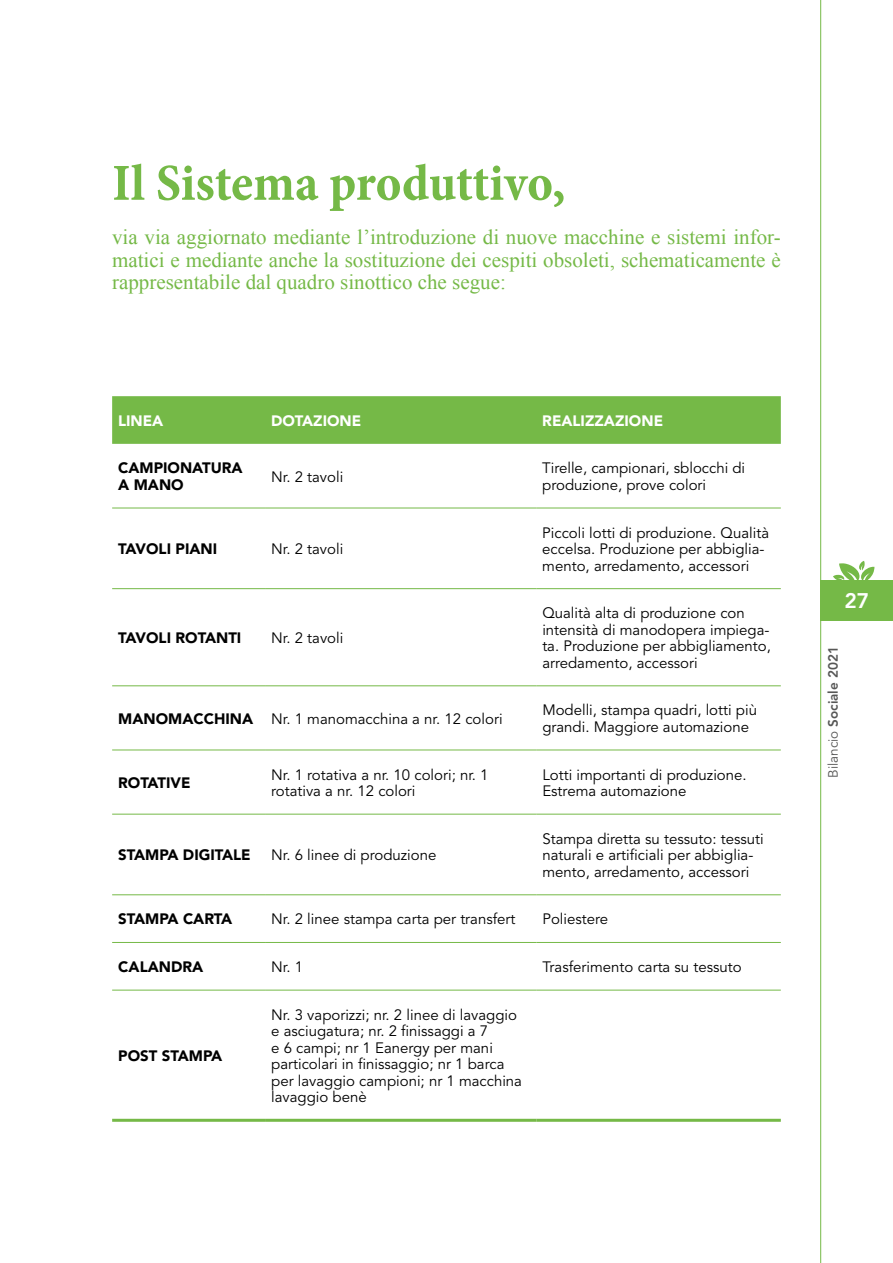
<style>
.page{position:relative;width:893px;height:1263px;background:#fff}
.page>*{position:absolute;margin:0;border:0;box-sizing:border-box;transform-origin:0 0}
.t1{font:52.5px "Minion Pro Bold Cn Capt";letter-spacing:-.005em;color:#75b947}
.t2{font:21px/22.5px "Times New Roman";color:#75b947;text-align:justify}
.t3{font:800 21px "Avenir LT Std";color:#fff}
.t4{font:15px/16.5px "Avenir LT Std";color:#000}
.t5{font:900 15px/16.5px "Avenir LT Std";color:#000}
.t6{font:900 15px "Avenir LT Std";color:#fff}
.t7{font:800 13.5px "Avenir LT Std";color:#575756}
.s1{font-weight:900}
.s2{font-weight:400}
</style>
<div class="page">
<div style="left:112px;top:396px;width:669px;height:48px;background:#75b947"></div>
<hr style="left:112px;top:508px;width:153px;height:1px;background:#75b947">
<hr style="left:265px;top:508px;width:271px;height:1px;background:#75b947">
<hr style="left:536px;top:508px;width:245px;height:1px;background:#75b947">
<hr style="left:112px;top:588px;width:153px;height:1px;background:#75b947">
<hr style="left:265px;top:588px;width:271px;height:1px;background:#75b947">
<hr style="left:536px;top:588px;width:245px;height:1px;background:#75b947">
<hr style="left:112px;top:685px;width:153px;height:1px;background:#75b947">
<hr style="left:265px;top:685px;width:271px;height:1px;background:#75b947">
<hr style="left:536px;top:685px;width:245px;height:1px;background:#75b947">
<hr style="left:112px;top:750px;width:153px;height:1px;background:#75b947">
<hr style="left:265px;top:750px;width:271px;height:1px;background:#75b947">
<hr style="left:536px;top:750px;width:245px;height:1px;background:#75b947">
<hr style="left:112px;top:814px;width:153px;height:1px;background:#75b947">
<hr style="left:265px;top:814px;width:271px;height:1px;background:#75b947">
<hr style="left:536px;top:814px;width:245px;height:1px;background:#75b947">
<hr style="left:112px;top:894px;width:153px;height:1px;background:#75b947">
<hr style="left:265px;top:894px;width:271px;height:1px;background:#75b947">
<hr style="left:536px;top:894px;width:245px;height:1px;background:#75b947">
<hr style="left:112px;top:942px;width:153px;height:1px;background:#75b947">
<hr style="left:265px;top:942px;width:271px;height:1px;background:#75b947">
<hr style="left:536px;top:942px;width:245px;height:1px;background:#75b947">
<hr style="left:112px;top:990px;width:153px;height:1px;background:#75b947">
<hr style="left:265px;top:990px;width:271px;height:1px;background:#75b947">
<hr style="left:536px;top:990px;width:245px;height:1px;background:#75b947">
<hr style="left:112px;top:1119px;width:153px;height:3px;background:#75b947">
<hr style="left:265px;top:1119px;width:271px;height:3px;background:#75b947">
<hr style="left:536px;top:1119px;width:245px;height:3px;background:#75b947">
<div style="left:820px;top:580px;width:73px;height:41px;background:#75b947"></div>
<hr style="left:820px;top:0;width:1px;height:1263px;background:#75b947">
<svg style="left:833px;top:561px;width:41px;height:19px"></svg>
<h1 class="t1" style="left:112px;top:146px;width:455px">Il Sistema produttivo,</h1>
<h2 class="t2" style="left:112px;top:226px;width:670px">via via aggiornato mediante l’introduzione di nuove macchine e sistemi infor&shy;matici e mediante anche la sostituzione dei cespiti obsoleti, schematicamente è rappresentabile dal quadro sinottico che segue:</h2>
<p class="t6" style="left:118px;top:411px;width:47px">LINEA</p>
<p class="t6" style="left:271px;top:411px;width:92px">DOTAZIONE</p>
<p class="t6" style="left:542px;top:411px;width:122px">REALIZZAZIONE</p>
<p class="t5" style="left:118px;top:460px;width:126px">CAMPIONATURA<br>A MANO</p>
<p class="t4" style="left:271px;top:469px;width:74px">Nr. 2 tavoli</p>
<p class="t4" style="left:542px;top:460px;width:204px">Tirelle, campionari, sblocchi di produzione, prove colori</p>
<p class="t5" style="left:118px;top:540px;width:101px">TAVOLI PIANI</p>
<p class="t4" style="left:271px;top:541px;width:74px">Nr. 2 tavoli</p>
<p class="t5" style="left:118px;top:629px;width:125px">TAVOLI ROTANTI</p>
<p class="t4" style="left:271px;top:630px;width:74px">Nr. 2 tavoli</p>
<p class="t4" style="left:542px;top:524px;width:228px">Piccoli lotti di produzione. Qualità eccelsa. Produzione per abbiglia&shy;mento, arredamento, accessori</p>
<p class="t4" style="left:542px;top:605px;width:230px">Qualità alta di produzione con intensità di manodopera impiega&shy;ta. Produzione per abbigliamento, arredamento, accessori</p>
<p class="t4" style="left:118px;top:711px;width:386px"><span class="s1">MANOMACCHINA</span> Nr. 1 manomacchina a nr. 12 colori</p>
<p class="t4" style="left:542px;top:702px;width:216px">Modelli, stampa quadri, lotti più grandi. Maggiore automazione</p>
<p class="t5" style="left:118px;top:774px;width:74px">ROTATIVE</p>
<p class="t4" style="left:271px;top:766px;width:219px">Nr. 1 rotativa a nr. 10 colori; nr. 1 rotativa a nr. 12 colori</p>
<p class="t4" style="left:542px;top:766px;width:206px">Lotti importanti di produzione.<br>Estrema automazione</p>
<p class="t5" style="left:118px;top:847px;width:134px">STAMPA DIGITALE</p>
<p class="t4" style="left:271px;top:847px;width:167px">Nr. 6 linee di produzione</p>
<p class="t4" style="left:542px;top:831px;width:223px">Stampa diretta su tessuto: tessuti naturali e artificiali per abbiglia&shy;mento, arredamento, accessori</p>
<p class="t5" style="left:118px;top:911px;width:115px">STAMPA CARTA</p>
<p class="t4" style="left:271px;top:911px;width:246px">Nr. 2 linee stampa carta per transfert</p>
<p class="t4" style="left:542px;top:911px;width:67px">Poliestere</p>
<p class="t5" style="left:118px;top:958px;width:87px">CALANDRA</p>
<p class="t4" style="left:271px;top:959px;width:33px">Nr. 1</p>
<p class="t4" style="left:542px;top:959px;width:201px">Trasferimento carta su tessuto</p>
<p class="t5" style="left:118px;top:1047px;width:105px">POST STAMPA</p>
<p class="t4" style="left:271px;top:1007px;width:252px">Nr. 3 vaporizzi; nr. 2 linee di lavaggio e asciugatura; nr. 2 finissaggi a 7<br>e 6 campi; nr 1 Eanergy per mani particolari in finissaggio; nr 1 barca per lavaggio campioni; nr 1 macchina lavaggio benè</p>
<h2 class="t3" style="left:844px;top:588px;width:26px">27</h2>
<p class="t7" style="left:825px;top:778px;width:133px;rotate:-90deg"><span class="s2">Bilancio</span> Sociale 2021</p>
</div>
